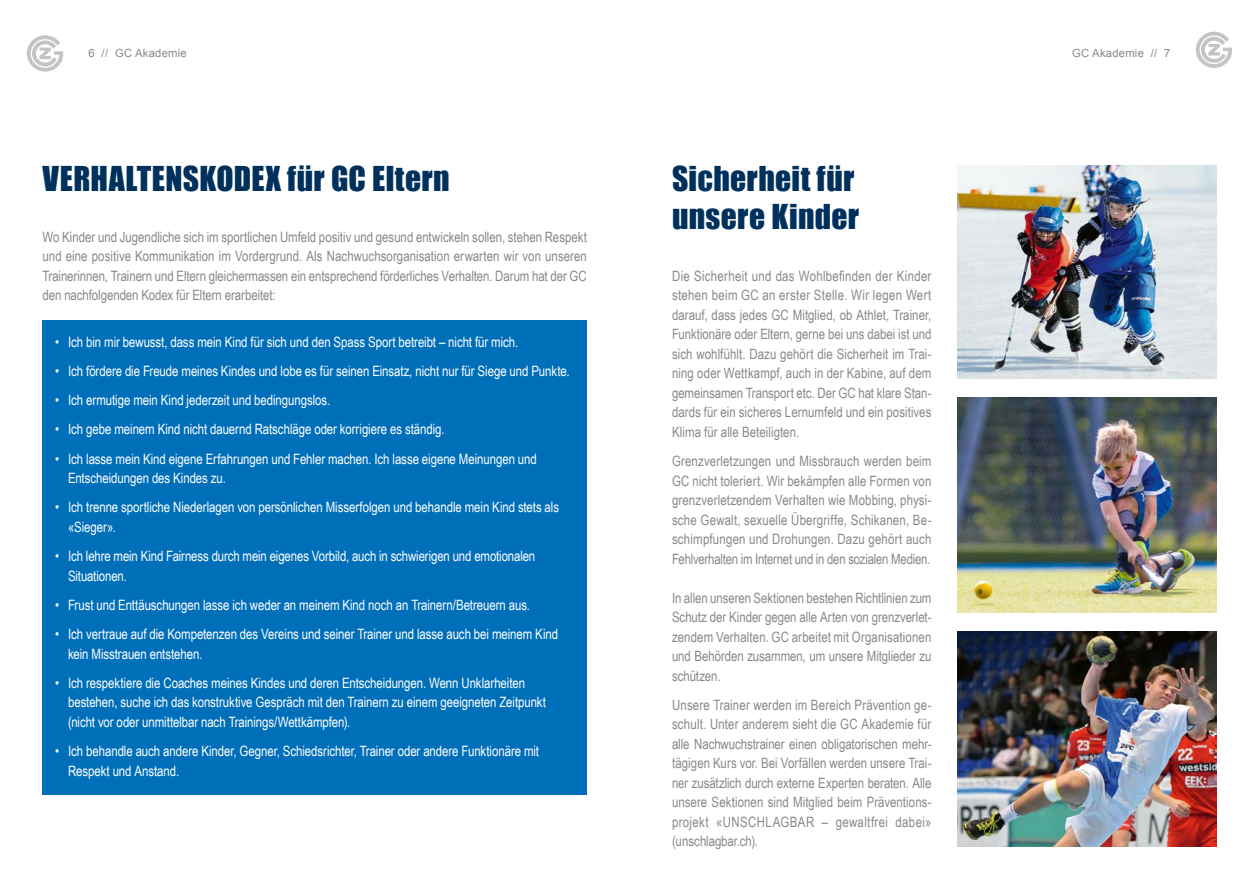
<style>
.page{position:relative;width:1259px;height:893px;background:#fff}
.page>*{position:absolute;margin:0;border:0;box-sizing:border-box;transform-origin:0 0}
.t1{font:31.5px/38.7px "Impact";letter-spacing:.01em;color:#00315c}
.t2{font:14.25px/19.5px "Arial Narrow";letter-spacing:-.005em;color:#878988;text-align:justify}
.t3{font:14.25px/19.5px "Arial Narrow";letter-spacing:-.005em;color:#fff}
.t4{font:11.25px "Arial";letter-spacing:.02em;color:#878988}
</style>
<div class="page">
<svg style="left:1195px;top:31px;width:37px;height:37px"></svg>
<svg style="left:27px;top:35px;width:36px;height:37px"></svg>
<div style="left:43px;top:320px;width:544px;height:475px;background:#006fb9"></div>
<img style="left:957px;top:632px;width:259px;height:214px">
<img style="left:957px;top:398px;width:259px;height:214px">
<img style="left:957px;top:166px;width:259px;height:212px">
<p class="t4" style="left:88px;top:46px;width:100px">6 // GC Akademie</p>
<p class="t4" style="left:1072px;top:46px;width:100px">GC Akademie // 7</p>
<h1 class="t1" style="left:43px;top:158px;width:409px">VERHALTENSKODEX für GC Eltern</h1>
<p class="t2" style="left:43px;top:226px;width:546px">Wo Kinder und Jugendliche sich im sportlichen Umfeld positiv und gesund entwickeln sollen, stehen Respekt und eine positive Kommunikation im Vordergrund. Als Nachwuchsorganisation erwarten wir von unseren Trainerinnen, Trainern und Eltern gleichermassen ein entsprechend förderliches Verhalten. Darum hat der GC den nachfolgenden Kodex für Eltern erarbeitet:</p>
<p class="t3" style="left:55px;top:331px;width:464px">• Ich bin mir bewusst, dass mein Kind für sich und den Spass Sport betreibt – nicht für mich.</p>
<p class="t3" style="left:55px;top:361px;width:516px">• Ich fördere die Freude meines Kindes und lobe es für seinen Einsatz, nicht nur für Siege und Punkte.</p>
<p class="t3" style="left:55px;top:390px;width:276px">• Ich ermutige mein Kind jederzeit und bedingungslos.</p>
<p class="t3" style="left:55px;top:419px;width:391px">• Ich gebe meinem Kind nicht dauernd Ratschläge oder korrigiere es ständig.</p>
<p class="t3" style="left:68px;top:448px;width:470px;text-indent:-13px">• Ich lasse mein Kind eigene Erfahrungen und Fehler machen. Ich lasse eigene Meinungen und<br>Entscheidungen des Kindes zu.</p>
<p class="t3" style="left:68px;top:497px;width:492px;text-indent:-13px">• Ich trenne sportliche Niederlagen von persönlichen Misserfolgen und behandle mein Kind stets als «Sieger».</p>
<p class="t3" style="left:68px;top:546px;width:469px;text-indent:-13px">• Ich lehre mein Kind Fairness durch mein eigenes Vorbild, auch in schwierigen und emotionalen<br>Situationen.</p>
<p class="t3" style="left:55px;top:595px;width:476px">• Frust und Enttäuschungen lasse ich weder an meinem Kind noch an Trainern/Betreuern aus.</p>
<p class="t3" style="left:68px;top:624px;width:491px;text-indent:-13px">• Ich vertraue auf die Kompetenzen des Vereins und seiner Trainer und lasse auch bei meinem Kind kein Misstrauen entstehen.</p>
<p class="t3" style="left:68px;top:673px;width:479px;text-indent:-13px">• Ich respektiere die Coaches meines Kindes und deren Entscheidungen. Wenn Unklarheiten bestehen, suche ich das konstruktive Gespräch mit den Trainern zu einem geeigneten Zeitpunkt (nicht vor oder unmittelbar nach Trainings/Wettkämpfen).</p>
<p class="t3" style="left:68px;top:741px;width:472px;text-indent:-13px">• Ich behandle auch andere Kinder, Gegner, Schiedsrichter, Trainer oder andere Funktionäre mit<br>Respekt und Anstand.</p>
<h1 class="t1" style="left:672px;top:158px;width:189px">Sicherheit für unsere Kinder</h1>
<p class="t2" style="left:672px;top:265px;width:261px">Die Sicherheit und das Wohlbefinden der Kinder stehen beim GC an erster Stelle. Wir legen Wert darauf, dass jedes GC Mitglied, ob Athlet, Trainer, Funktionäre oder Eltern, gerne bei uns dabei ist und sich wohlfühlt. Dazu gehört die Sicherheit im Trai&shy;ning oder Wettkampf, auch in der Kabine, auf dem gemeinsamen Transport etc. Der GC hat klare Stan&shy;dards für ein sicheres Lernumfeld und ein positives Klima für alle Beteiligten.</p>
<p class="t2" style="left:672px;top:451px;width:261px">Grenzverletzungen und Missbrauch werden beim GC nicht toleriert. Wir bekämpfen alle Formen von grenzverletzendem Verhalten wie Mobbing, physi&shy;sche Gewalt, sexuelle Übergriffe, Schikanen, Be&shy;schimpfungen und Drohungen. Dazu gehört auch Fehlverhalten im Internet und in den sozialen Medien.</p>
<p class="t2" style="left:672px;top:587px;width:261px">In allen unseren Sektionen bestehen Richtlinien zum Schutz der Kinder gegen alle Arten von grenzverlet&shy;zendem Verhalten. GC arbeitet mit Organisationen und Behörden zusammen, um unsere Mitglieder zu schützen.</p>
<p class="t2" style="left:672px;top:694px;width:261px">Unsere Trainer werden im Bereich Prävention ge&shy;schult. Unter anderem sieht die GC Akademie für alle Nachwuchstrainer einen obligatorischen mehr&shy;tägigen Kurs vor. Bei Vorfällen werden unsere Trai&shy;ner zusätzlich durch externe Experten beraten. Alle unsere Sektionen sind Mitglied beim Präventions&shy;projekt «UNSCHLAGBAR – gewaltfrei dabei» (unschlagbar.ch).</p>
</div>
